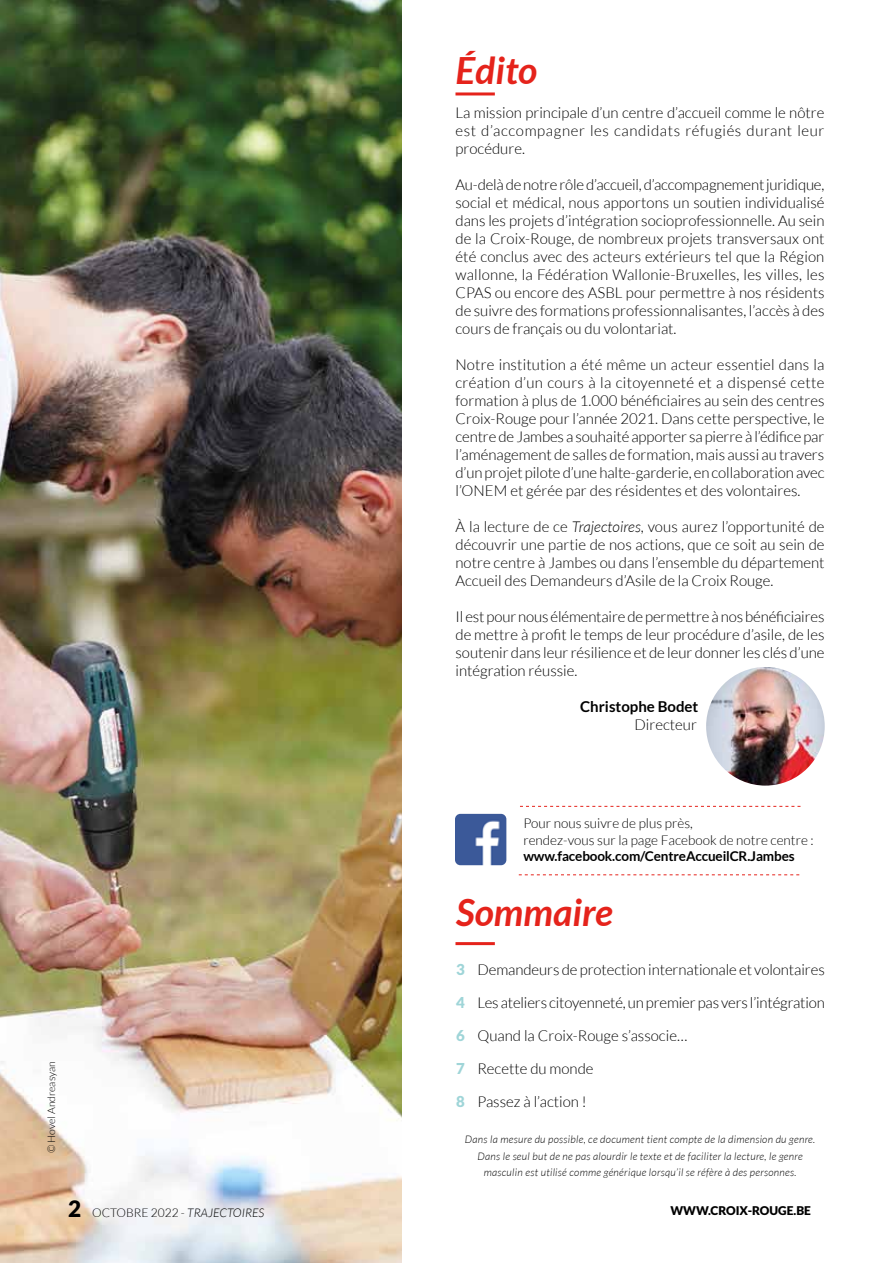
<style>
.page{position:relative;width:893px;height:1263px;background:#fff}
.page>*{position:absolute;margin:0;border:0;box-sizing:border-box;transform-origin:0 0}
.t1{font:italic 700 37.5px "Lato";color:#e5231b}
.t2{font:300 15px/18px "Lato";color:#000;text-align:justify}
.t3{font:700 15px "Lato";color:#000}
.t4{font:300 13.5px/16.5px "Lato";color:#000}
.t5{font:700 13.5px "Lato";letter-spacing:-.01em;color:#000}
.t6{font:300 12px "Lato";color:#000}
.t7{font:900 12px "Lato";color:#000}
.t8{font:italic 300 10.5px/16.5px "Lato";letter-spacing:.025em;color:#000;text-align:center}
.t9{font:300 10.5px "Lato";color:#000}
.s1{font-weight:900;font-size:22.5px}
.s2{font-style:italic}
.s3{font-weight:900;color:#9fd5d8}
</style>
<div class="page">
<svg style="left:520px;top:806px;width:280px;height:1px"></svg>
<svg style="left:519px;top:874px;width:280px;height:1px"></svg>
<img style="left:455px;top:814px;width:51px;height:51px">
<img style="left:706px;top:667px;width:119px;height:119px;border-radius:59px">
<hr style="left:455px;top:92px;width:40px;height:3px;background:#e5231b">
<hr style="left:455px;top:942px;width:40px;height:3px;background:#e5231b">
<img style="left:0;top:0;width:402px;height:1263px">
<p class="t9" style="left:46px;top:1153px;width:94px;rotate:-90deg">© Hovel Andreasyan</p>
<p class="t6" style="left:68px;top:1206px;width:198px"><span class="s1">2</span> OCTOBRE 2022 - <span class="s2">TRAJECTOIRES</span></p>
<h1 class="t1" style="left:455px;top:49px;width:83px">Édito</h1>
<p class="t2" style="left:455px;top:104px;width:370px">La mission principale d’un centre d’accueil comme le nôtre est d’accompagner les candidats réfugiés durant leur procédure.</p>
<p class="t2" style="left:455px;top:176px;width:371px">Au-delà de notre rôle d’accueil, d’accompagnement juridique, social et médical, nous apportons un soutien individualisé dans les projets d’intégration socioprofessionnelle. Au sein de la Croix-Rouge, de nombreux projets transversaux ont été conclus avec des acteurs extérieurs tel que la Région wallonne, la Fédération Wallonie-Bruxelles, les villes, les CPAS ou encore des ASBL pour permettre à nos résidents de suivre des formations professionnalisantes, l’accès à des cours de français ou du volontariat.</p>
<p class="t2" style="left:455px;top:356px;width:370px">Notre institution a été même un acteur essentiel dans la création d’un cours à la citoyenneté et a dispensé cette formation à plus de 1.000 bénéficiaires au sein des centres Croix-Rouge pour l’année 2021. Dans cette perspective, le centre de Jambes a souhaité apporter sa pierre à l’édifice par l’aménagement de salles de formation, mais aussi au travers d’un projet pilote d’une halte-garderie, en collaboration avec l’ONEM et gérée par des résidentes et des volontaires.</p>
<p class="t2" style="left:455px;top:518px;width:371px">À la lecture de ce <span class="s2">Trajectoires</span>, vous aurez l’opportunité de découvrir une partie de nos actions, que ce soit au sein de notre centre à Jambes ou dans l’ensemble du département Accueil des Demandeurs d’Asile de la Croix Rouge.</p>
<p class="t2" style="left:455px;top:608px;width:371px">Il est pour nous élémentaire de permettre à nos bénéficiaires de mettre à profit le temps de leur procédure d’asile, de les soutenir dans leur résilience et de leur donner les clés d’une intégration réussie.</p>
<p class="t3" style="left:580px;top:698px;width:120px">Christophe Bodet</p>
<p class="t2" style="left:634px;top:716px;width:64px">Directeur</p>
<p class="t4" style="left:523px;top:815px;width:292px">Pour nous suivre de plus près,<br>rendez-vous sur la page Facebook de notre centre :</p>
<p class="t5" style="left:523px;top:849px;width:273px">www.facebook.com/CentreAccueilCR.Jambes</p>
<h1 class="t1" style="left:456px;top:891px;width:158px">Sommaire</h1>
<p class="t2" style="left:456px;top:961px;width:370px"><span class="s3">3</span> Demandeurs de protection internationale et volontaires</p>
<p class="t2" style="left:456px;top:994px;width:370px"><span class="s3">4</span> Les ateliers citoyenneté, un premier pas vers l’intégration</p>
<p class="t2" style="left:456px;top:1027px;width:233px"><span class="s3">6</span> Quand la Croix-Rouge s’associe…</p>
<p class="t2" style="left:456px;top:1060px;width:139px"><span class="s3">7</span> Recette du monde</p>
<p class="t2" style="left:456px;top:1093px;width:132px"><span class="s3">8</span> Passez à l’action !</p>
<p class="t8" style="left:465px;top:1131px;width:352px">Dans la mesure du possible, ce document tient compte de la dimension du genre.<br>Dans le seul but de ne pas alourdir le texte et de faciliter la lecture, le genre masculin est utilisé comme générique lorsqu’il se réfère à des personnes.</p>
<p class="t7" style="left:670px;top:1204px;width:142px">WWW.CROIX-ROUGE.BE</p>
</div>
